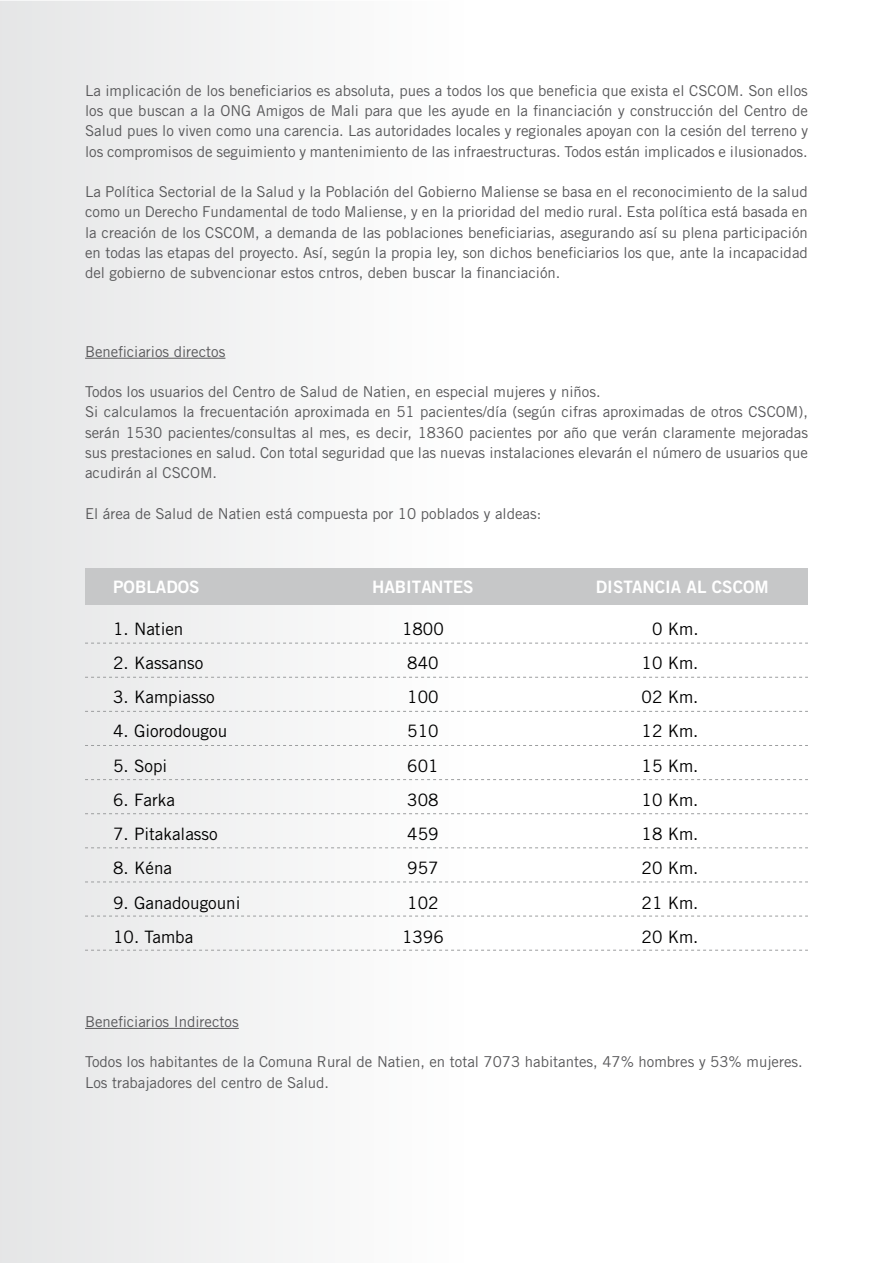
<style>
.page{position:relative;width:893px;height:1263px;background:#fff}
.page>*{position:absolute;margin:0;border:0;box-sizing:border-box;transform-origin:0 0}
.t1{font:17.1px/34.2px "Trade Gothic LT Std";color:#000;text-align:center}
.t2{font:17.1px "Trade Gothic LT Std Bd 2";color:#fff}
.t3{font:15px/20.2px "Trade Gothic LT Std";color:#58585a;text-align:justify}
</style>
<div class="page">
<div style="left:0;top:1px;width:468px;height:1262px;background:#f2f2f3"></div>
<hr style="left:85px;top:1028px;width:154px;height:1px;background:#58585a">
<hr style="left:85px;top:358px;width:140px;height:1px;background:#58585a">
<div style="left:85px;top:568px;width:723px;height:37px;background:#c6c7c8"></div>
<svg style="left:85px;top:643px;width:723px;height:1px"></svg>
<svg style="left:85px;top:677px;width:723px;height:1px"></svg>
<svg style="left:85px;top:711px;width:723px;height:1px"></svg>
<svg style="left:85px;top:745px;width:723px;height:1px"></svg>
<svg style="left:85px;top:779px;width:723px;height:1px"></svg>
<svg style="left:85px;top:813px;width:723px;height:1px"></svg>
<svg style="left:85px;top:847px;width:723px;height:1px"></svg>
<svg style="left:85px;top:881px;width:723px;height:1px"></svg>
<svg style="left:85px;top:916px;width:723px;height:1px"></svg>
<svg style="left:85px;top:950px;width:723px;height:1px"></svg>
<p class="t3" style="left:85px;top:80px;width:724px">La implicación de los beneficiarios es absoluta, pues a todos los que beneficia que exista el CSCOM. Son ellos los que buscan a la ONG Amigos de Mali para que les ayude en la financiación y construcción del Centro de Salud pues lo viven como una carencia. Las autoridades locales y regionales apoyan con la cesión del terreno y los compromisos de seguimiento y mantenimiento de las infraestructuras. Todos están implicados e ilusionados.</p>
<p class="t3" style="left:85px;top:181px;width:724px">La Política Sectorial de la Salud y la Población del Gobierno Maliense se basa en el reconocimiento de la salud como un Derecho Fundamental de todo Maliense, y en la prioridad del medio rural. Esta política está basada en la creación de los CSCOM, a demanda de las poblaciones beneficiarias, asegurando así su plena participación en todas las etapas del proyecto. Así, según la propia ley, son dichos beneficiarios los que, ante la incapacidad del gobierno de subvencionar estos cntros, deben buscar la financiación.</p>
<p class="t3" style="left:85px;top:341px;width:142px">Beneficiarios directos</p>
<p class="t3" style="left:85px;top:382px;width:724px;text-align:left">Todos los usuarios del Centro de Salud de Natien, en especial mujeres y niños.<br>Si calculamos la frecuentación aproximada en 51 pacientes/día (según cifras aproximadas de otros CSCOM), serán 1530 pacientes/consultas al mes, es decir, 18360 pacientes por año que verán claramente mejoradas sus prestaciones en salud. Con total seguridad que las nuevas instalaciones elevarán el número de usuarios que acudirán al CSCOM.</p>
<p class="t3" style="left:85px;top:503px;width:458px">El área de Salud de Natien está compuesta por 10 poblados y aldeas:</p>
<p class="t2" style="left:113px;top:576px;width:88px">POBLADOS</p>
<p class="t2" style="left:372px;top:576px;width:103px">HABITANTES</p>
<p class="t2" style="left:596px;top:576px;width:174px">DISTANCIA AL CSCOM</p>
<p class="t1" style="left:113px;top:611px;width:72px">1. Natien</p>
<p class="t1" style="left:113px;top:646px;width:92px">2. Kassanso</p>
<p class="t1" style="left:113px;top:680px;width:103px">3. Kampiasso</p>
<p class="t1" style="left:113px;top:714px;width:116px">4. Giorodougou</p>
<p class="t1" style="left:113px;top:748px;width:56px">5. Sopi</p>
<p class="t1" style="left:113px;top:782px;width:63px">6. Farka</p>
<p class="t1" style="left:113px;top:817px;width:106px">7. Pitakalasso</p>
<p class="t1" style="left:113px;top:851px;width:60px">8. Kéna</p>
<p class="t1" style="left:113px;top:885px;width:129px">9. Ganadougouni</p>
<p class="t1" style="left:113px;top:919px;width:82px">10. Tamba</p>
<p class="t1" style="left:402px;top:611px;width:43px">1800<br>840<br>100<br>510<br>601<br>308<br>459<br>957<br>102<br>1396</p>
<p class="t1" style="left:642px;top:611px;width:58px;text-align:justify;text-indent:10px">0 Km.<br>10 Km.<br>02 Km.<br>12 Km.<br>15 Km.<br>10 Km.<br>18 Km.<br>20 Km.<br>21 Km.<br>20 Km.</p>
<p class="t3" style="left:85px;top:1011px;width:155px">Beneficiarios Indirectos</p>
<p class="t3" style="left:85px;top:1052px;width:719px">Todos los habitantes de la Comuna Rural de Natien, en total 7073 habitantes, 47% hombres y 53% mujeres.<br>Los trabajadores del centro de Salud.</p>
</div>
